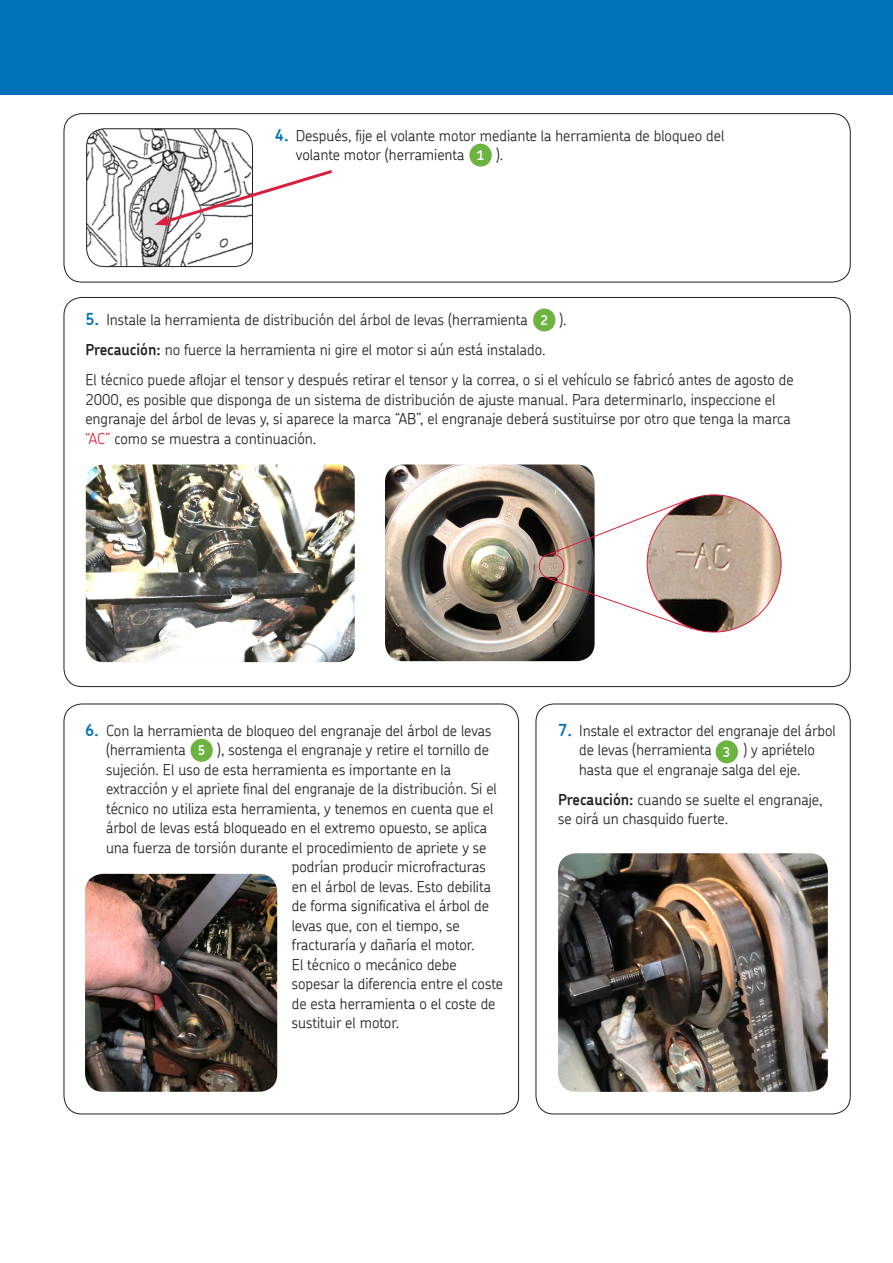
<style>
.page{position:relative;width:893px;height:1263px;background:#fff}
.page>*{position:absolute;margin:0;border:0;box-sizing:border-box;transform-origin:0 0}
.aa_numbered_body{font:300 15px/19.5px "SKF Chevin";color:#231f20}
.ab_body{font:300 15px/19.5px "SKF Chevin";color:#231f20}
.t1{font:600 13.5px "SKF Chevin";color:#fff}
.s1{font-weight:600;font-size:16.5px;color:#0072bc}
.s2{font-weight:600}
.s3{color:#da1f3d}
</style>
<div class="page">
<div style="left:536px;top:704px;width:314px;height:410px;border:1px solid #231f20;border-radius:18px"></div>
<div style="left:64px;top:113px;width:786px;height:169px;border:1px solid #231f20;border-radius:18px"></div>
<div style="left:533px;top:308px;width:22px;height:23px;background:#6cb43f;border-radius:50%"></div>
<div style="left:540px;top:315px;width:13px;height:13px;background:#6cb43f"></div>
<img style="left:87px;top:129px;width:165px;height:138px">
<div style="left:86px;top:128px;width:167px;height:139px;border:1px solid #231f20;border-radius:18px"></div>
<div style="left:469px;top:144px;width:23px;height:23px;background:#6cb43f;border-radius:50%"></div>
<img style="left:86px;top:464px;width:269px;height:198px">
<img style="left:385px;top:464px;width:210px;height:197px">
<div style="left:539px;top:553px;width:25px;height:26px;border:1px solid #da1f3d;border-radius:50%"></div>
<img style="left:647px;top:496px;width:134px;height:136px">
<svg style="left:549px;top:578px;width:145px;height:52px"></svg>
<svg style="left:550px;top:497px;width:143px;height:57px"></svg>
<img style="left:558px;top:853px;width:270px;height:239px">
<div style="left:716px;top:740px;width:22px;height:23px;background:#6cb43f;border-radius:50%"></div>
<div style="left:0;top:0;width:893px;height:95px;background:#0072bc"></div>
<div style="left:190px;top:739px;width:23px;height:23px;background:#6cb43f;border-radius:50%"></div>
<img style="left:85px;top:874px;width:192px;height:218px">
<svg style="left:155px;top:168px;width:177px;height:58px"></svg>
<p class="aa_numbered_body" style="left:296px;top:125px;width:430px;text-indent:-21px"><span class="s1">4.</span> Después, fije el volante motor mediante la herramienta de bloqueo del volante motor (herramienta</p>
<p class="aa_numbered_body" style="left:496px;top:145px;width:9px">).</p>
<p class="t1" style="left:477px;top:146px;width:9px">1</p>
<p class="aa_numbered_body" style="left:85px;top:310px;width:444px"><span class="s1">5.</span> Instale la herramienta de distribución del árbol de levas (herramienta</p>
<p class="aa_numbered_body" style="left:559px;top:310px;width:9px">).</p>
<p class="ab_body" style="left:85px;top:340px;width:462px"><span class="s2">Precaución:</span> no fuerce la herramienta ni gire el motor si aún está instalado.</p>
<p class="ab_body" style="left:85px;top:370px;width:710px">El técnico puede aflojar el tensor y después retirar el tensor y la correa, o si el vehículo se fabricó antes de agosto de 2000, es posible que disponga de un sistema de distribución de ajuste manual. Para determinarlo, inspeccione el engranaje del árbol de levas y, si aparece la marca “AB”, el engranaje deberá sustituirse por otro que tenga la marca <span class="s3">“AC”</span> como se muestra a continuación.</p>
<p class="t1" style="left:540px;top:311px;width:9px">2</p>
<p class="aa_numbered_body" style="left:106px;top:720px;width:387px;text-indent:-21px"><span class="s1">6.</span> Con la herramienta de bloqueo del engranaje del árbol de levas (herramienta</p>
<p class="aa_numbered_body" style="left:579px;top:720px;width:258px;text-indent:-21px"><span class="s1">7.</span> Instale el extractor del engranaje del árbol de levas (herramienta</p>
<p class="aa_numbered_body" style="left:217px;top:740px;width:274px">), sostenga el engranaje y retire el tornillo de</p>
<p class="aa_numbered_body" style="left:106px;top:759px;width:346px">sujeción. El uso de esta herramienta es importante en la</p>
<p class="aa_numbered_body" style="left:106px;top:779px;width:392px">extracción y el apriete final del engranaje de la distribución. Si el</p>
<p class="aa_numbered_body" style="left:106px;top:798px;width:389px">técnico no utiliza esta herramienta, y tenemos en cuenta que el</p>
<p class="aa_numbered_body" style="left:106px;top:818px;width:383px">árbol de levas está bloqueado en el extremo opuesto, se aplica</p>
<p class="aa_numbered_body" style="left:106px;top:837px;width:382px">una fuerza de torsión durante el procedimiento de apriete y se</p>
<p class="aa_numbered_body" style="left:292px;top:857px;width:196px">podrían producir microfracturas</p>
<p class="aa_numbered_body" style="left:292px;top:876px;width:201px">en el árbol de levas. Esto debilita</p>
<p class="aa_numbered_body" style="left:292px;top:896px;width:199px">de forma significativa el árbol de</p>
<p class="aa_numbered_body" style="left:292px;top:915px;width:169px">levas que, con el tiempo, se</p>
<p class="aa_numbered_body" style="left:292px;top:935px;width:184px">fracturaría y dañaría el motor.</p>
<p class="aa_numbered_body" style="left:292px;top:954px;width:166px">El técnico o mecánico debe</p>
<p class="aa_numbered_body" style="left:292px;top:974px;width:213px">sopesar la diferencia entre el coste</p>
<p class="aa_numbered_body" style="left:292px;top:993px;width:205px">de esta herramienta o el coste de</p>
<p class="aa_numbered_body" style="left:292px;top:1013px;width:109px">sustituir el motor.</p>
<p class="aa_numbered_body" style="left:579px;top:740px;width:237px;text-indent:164px">) y apriételo hasta que el engranaje salga del eje.</p>
<p class="ab_body" style="left:558px;top:789px;width:266px"><span class="s2">Precaución:</span> cuando se suelte el engranaje, se oirá un chasquido fuerte.</p>
<p class="t1" style="left:198px;top:742px;width:9px">5</p>
<p class="t1" style="left:723px;top:743px;width:9px">3</p>
</div>
